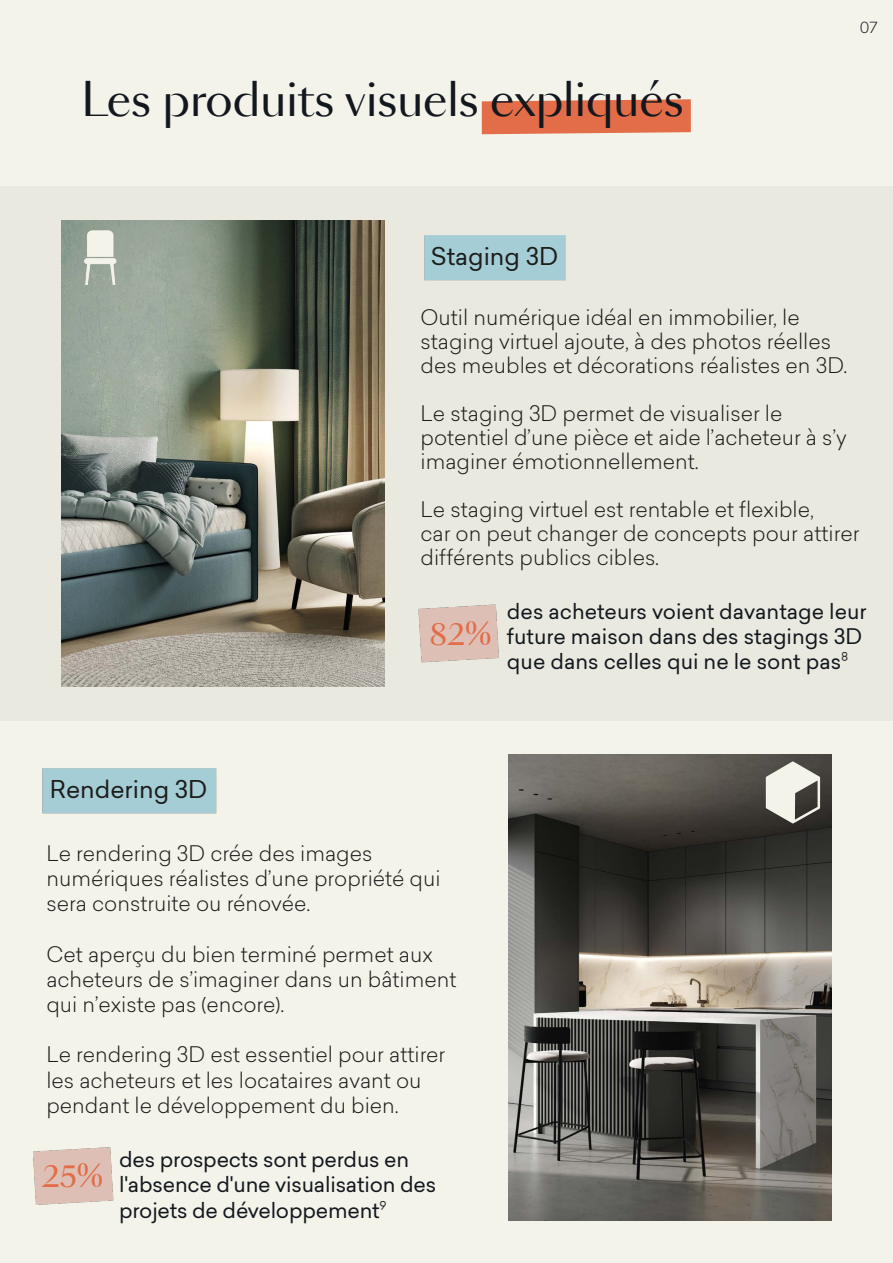
<style>
.page{position:relative;width:893px;height:1263px;background:#f4f3ea}
.page>*{position:absolute;margin:0;border:0;box-sizing:border-box;transform-origin:0 0}
.t1{font:45px "Sang Bleu OG Sans";color:#13181e}
.t2{font:30px "Sang Bleu OG Sans";color:#e26d48}
.t3{font:24px "Sailec";color:#1d1d1b}
.t4{font:300 21px/24px "Sailec";color:#1d1d1b}
.t5{font:21px/25.2px "Sailec";letter-spacing:-.005em;color:#13181e}
.t6{font:300 15px "Sailec";color:#13181e}
.s1{font-weight:300;color:#1d1d1b}
</style>
<div class="page">
<div style="left:0;top:186px;width:893px;height:535px;background:#e9e9df"></div>
<img style="left:33px;top:235px;width:532px;height:969px">
<img style="left:61px;top:220px;width:324px;height:466px">
<svg style="left:482px;top:99px;width:209px;height:35px;background:#e37552"></svg>
<img style="left:508px;top:755px;width:324px;height:466px">
<svg style="left:85px;top:264px;width:6px;height:21px"></svg>
<svg style="left:110px;top:263px;width:6px;height:22px"></svg>
<svg style="left:87px;top:230px;width:27px;height:27px"></svg>
<div style="left:85px;top:259px;width:31px;height:5px;background:#f4f3ea;border-radius:3px"></div>
<div style="left:84px;top:258px;width:32px;height:6px;border:1px solid #f4f3ea;border-radius:3px"></div>
<svg style="left:765px;top:754px;width:56px;height:414px;background:#75736d"></svg>
<h1 class="t1" style="left:81px;top:72px;width:604px">Les produits visuels expliqués</h1>
<p class="t3" style="left:431px;top:240px;width:129px">Staging 3D</p>
<p class="t6" style="left:860px;top:17px;width:19px">07</p>
<p class="t4" style="left:421px;top:305px;width:428px">Outil numérique idéal en immobilier, le staging virtuel ajoute, à des photos réelles des meubles et décorations réalistes en 3D.</p>
<p class="t4" style="left:421px;top:401px;width:428px">Le staging 3D permet de visualiser le potentiel d’une pièce et aide l’acheteur à s’y imaginer émotionnellement.</p>
<p class="t4" style="left:421px;top:497px;width:440px">Le staging virtuel est rentable et flexible,<br>car on peut changer de concepts pour attirer différents publics cibles.</p>
<h2 class="t2" style="left:429px;top:616px;width:64px">82%</h2>
<p class="t5" style="left:507px;top:598px;width:361px">des acheteurs voient davantage leur future maison dans des stagings 3D que dans celles qui ne le sont pas<span class="s1">8</span></p>
<p class="t3" style="left:50px;top:772px;width:159px">Rendering 3D</p>
<p class="t4" style="left:46px;top:840px;width:396px;line-height:25.2px">Le rendering 3D crée des images numériques réalistes d’une propriété qui sera construite ou rénovée.</p>
<p class="t4" style="left:46px;top:941px;width:412px;line-height:25.2px">Cet aperçu du bien terminé permet aux acheteurs de s’imaginer dans un bâtiment qui n’existe pas (encore).</p>
<p class="t4" style="left:46px;top:1041px;width:400px;line-height:25.2px">Le rendering 3D est essentiel pour attirer les acheteurs et les locataires avant ou pendant le développement du bien.</p>
<h2 class="t2" style="left:42px;top:1157px;width:63px">25%</h2>
<p class="t5" style="left:119px;top:1147px;width:319px">des prospects sont perdus en l'absence d'une visualisation des projets de développement<span class="s1">9</span></p>
</div>
